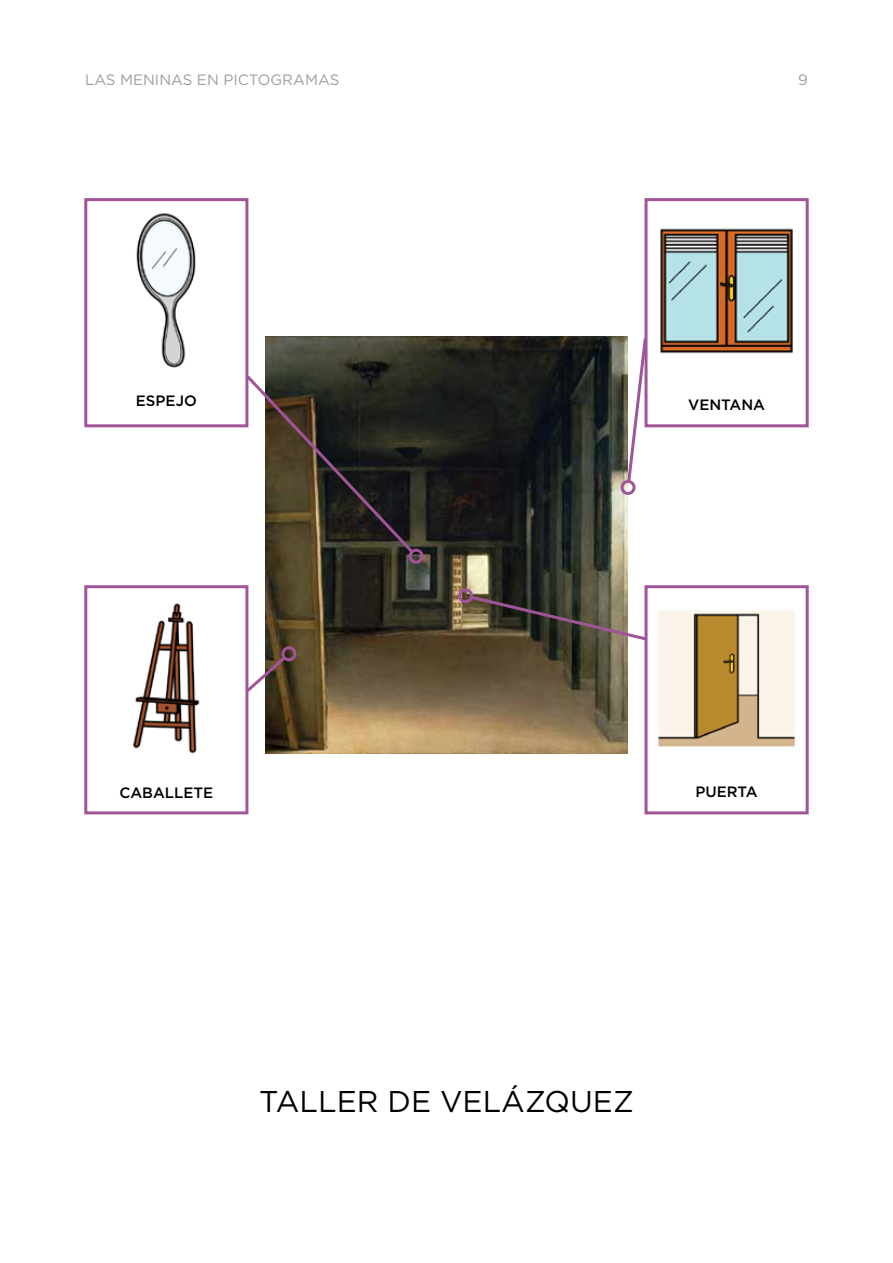
<style>
.page{position:relative;width:893px;height:1263px;background:#fff}
.page>*{position:absolute;margin:0;border:0;box-sizing:border-box;transform-origin:0 0}
.t1{font:30px "Gotham";color:#000}
.t2{font:500 15px "Gotham";color:#000}
.t3{font:15px "Gotham";color:#9c9e9f}
</style>
<div class="page">
<img style="left:266px;top:337px;width:361px;height:417px">
<img style="left:660px;top:228px;width:133px;height:126px">
<div style="left:644px;top:198px;width:165px;height:229px;border:3px solid #a05598"></div>
<img style="left:658px;top:610px;width:137px;height:137px">
<div style="left:644px;top:585px;width:165px;height:229px;border:3px solid #a05598"></div>
<img style="left:136px;top:213px;width:60px;height:155px">
<div style="left:84px;top:198px;width:164px;height:229px;border:3px solid #a05598"></div>
<img style="left:132px;top:603px;width:68px;height:151px">
<div style="left:84px;top:585px;width:164px;height:229px;border:3px solid #a05598"></div>
<svg style="left:468px;top:594px;width:180px;height:48px;background:#62594f"></svg>
<div style="left:458px;top:588px;width:15px;height:15px;border:3px solid #a05598;border-radius:50%"></div>
<svg style="left:244px;top:653px;width:45px;height:42px"></svg>
<div style="left:281px;top:646px;width:15px;height:15px;border:3px solid #a05598;border-radius:50%"></div>
<svg style="left:243px;top:372px;width:173px;height:184px;background:#4c473e"></svg>
<div style="left:409px;top:549px;width:15px;height:15px;border:3px solid #a05598;border-radius:50%"></div>
<svg style="left:625px;top:335px;width:24px;height:150px"></svg>
<div style="left:621px;top:480px;width:15px;height:15px;border:3px solid #a05598;border-radius:50%"></div>
<p class="t3" style="left:85px;top:71px;width:256px">LAS MENINAS EN PICTOGRAMAS</p>
<p class="t3" style="left:798px;top:71px;width:11px">9</p>
<p class="t2" style="left:136px;top:392px;width:62px">ESPEJO</p>
<p class="t2" style="left:688px;top:396px;width:79px">VENTANA</p>
<p class="t2" style="left:119px;top:784px;width:95px">CABALLETE</p>
<p class="t2" style="left:695px;top:783px;width:64px">PUERTA</p>
<h1 class="t1" style="left:259px;top:1085px;width:376px">TALLER DE VELÁZQUEZ</h1>
</div>
